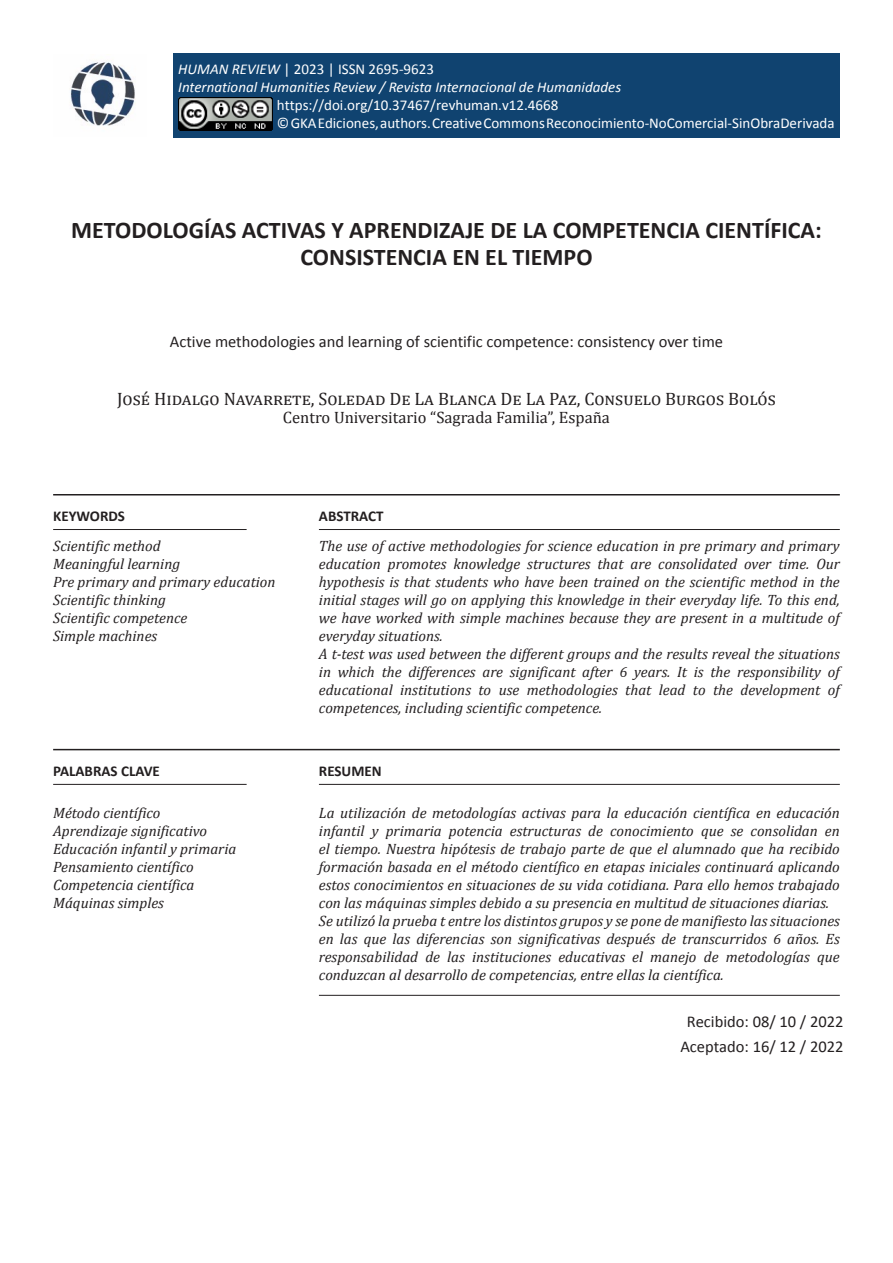
<style>
.page{position:relative;width:893px;height:1263px;background:#fff}
.page>*{position:absolute;margin:0;border:0;box-sizing:border-box;transform-origin:0 0}
.Titulo_Artículo{font:700 24px/27px "Calibri";color:#231f20;text-align:center}
.Autor{font:18px "Cambria";color:#231f20}
.Titulo_Ingles{font:16.5px "Calibri";color:#231f20}
.Cita{font:16.5px "Cambria";color:#231f20}
.DATE-HOME{font:16.5px/24.6px "Calibri";color:#231f20;text-align:center}
.CONTENT-HOME{font:italic 15px/18px "Cambria";color:#231f20;text-align:justify}
.t1{font:15px/18px "Calibri";color:#fff}
.t2{font:italic 15px "Calibri";color:#fff}
.WORDS-HOME{font:700 15px "Calibri";color:#231f20}
.s1{font-style:italic}
</style>
<div class="page">
<hr style="left:53px;top:494px;width:787px;height:1px;background:#231f20">
<hr style="left:53px;top:749px;width:787px;height:1px;background:#231f20">
<hr style="left:53px;top:529px;width:194px;height:1px;background:#231f20">
<hr style="left:53px;top:784px;width:194px;height:1px;background:#231f20">
<hr style="left:319px;top:529px;width:521px;height:1px;background:#231f20">
<hr style="left:319px;top:784px;width:521px;height:1px;background:#231f20">
<hr style="left:319px;top:995px;width:521px;height:1px;background:#231f20">
<img style="left:70px;top:62px;width:66px;height:64px">
<div style="left:173px;top:53px;width:667px;height:85px;background:#104370"></div>
<img style="left:178px;top:98px;width:95px;height:33px">
<p class="t1" style="left:178px;top:60px;width:257px"><span class="s1">HUMAN REVIEW</span> | 2023 | ISSN 2695-9623</p>
<p class="t2" style="left:178px;top:78px;width:444px">International Humanities Review / Revista Internacional de Humanidades</p>
<p class="t1" style="left:277px;top:96px;width:559px">https://doi.org/10.37467/revhuman.v12.4668<br>© GKA Ediciones, authors. Creative Commons Reconocimiento-NoComercial-SinObraDerivada</p>
<p class="Titulo_Artículo" style="left:71px;top:215px;width:752px">METODOLOGÍAS ACTIVAS Y APRENDIZAJE DE LA COMPETENCIA CIENTÍFICA:<br>CONSISTENCIA EN EL TIEMPO</p>
<p class="Titulo_Ingles" style="left:170px;top:331px;width:555px">Active methodologies and learning of scientific competence: consistency over time</p>
<p class="Autor" style="left:117px;top:388px;width:660px">José Hidalgo Navarrete, Soledad De La Blanca De La Paz, Consuelo Burgos Bolós</p>
<p class="Cita" style="left:283px;top:407px;width:329px">Centro Universitario “Sagrada Familia”, España</p>
<p class="WORDS-HOME" style="left:53px;top:505px;width:73px">KEYWORDS</p>
<p class="CONTENT-HOME" style="left:53px;top:536px;width:109px">Scientific method</p>
<p class="CONTENT-HOME" style="left:53px;top:554px;width:129px">Meaningful learning</p>
<p class="CONTENT-HOME" style="left:53px;top:572px;width:224px">Pre primary and primary education</p>
<p class="CONTENT-HOME" style="left:53px;top:590px;width:114px">Scientific thinking</p>
<p class="CONTENT-HOME" style="left:53px;top:608px;width:136px">Scientific competence</p>
<p class="CONTENT-HOME" style="left:53px;top:626px;width:106px">Simple machines</p>
<p class="WORDS-HOME" style="left:53px;top:760px;width:108px">PALABRAS CLAVE</p>
<p class="CONTENT-HOME" style="left:53px;top:804px;width:109px">Método científico</p>
<p class="CONTENT-HOME" style="left:53px;top:822px;width:156px">Aprendizaje significativo</p>
<p class="CONTENT-HOME" style="left:53px;top:840px;width:185px">Educación infantil y primaria</p>
<p class="CONTENT-HOME" style="left:53px;top:858px;width:142px">Pensamiento científico</p>
<p class="CONTENT-HOME" style="left:53px;top:876px;width:143px">Competencia científica</p>
<p class="CONTENT-HOME" style="left:53px;top:894px;width:112px">Máquinas simples</p>
<p class="WORDS-HOME" style="left:319px;top:505px;width:66px">ABSTRACT</p>
<p class="CONTENT-HOME" style="left:319px;top:536px;width:522px">The use of active methodologies for science education in pre primary and primary education promotes knowledge structures that are consolidated over time. Our hypothesis is that students who have been trained on the scientific method in the initial stages will go on applying this knowledge in their everyday life. To this end, we have worked with simple machines because they are present in a multitude of everyday situations.</p>
<p class="CONTENT-HOME" style="left:319px;top:644px;width:522px">A t-test was used between the different groups and the results reveal the situations in which the differences are significant after 6 years. It is the responsibility of educational institutions to use methodologies that lead to the development of competences, including scientific competence.</p>
<p class="WORDS-HOME" style="left:319px;top:760px;width:64px">RESUMEN</p>
<p class="CONTENT-HOME" style="left:319px;top:804px;width:522px">La utilización de metodologías activas para la educación científica en educación infantil y primaria potencia estructuras de conocimiento que se consolidan en el tiempo. Nuestra hipótesis de trabajo parte de que el alumnado que ha recibido formación basada en el método científico en etapas iniciales continuará aplicando estos conocimientos en situaciones de su vida cotidiana. Para ello hemos trabajado con las máquinas simples debido a su presencia en multitud de situaciones diarias.</p>
<p class="CONTENT-HOME" style="left:319px;top:912px;width:522px">Se utilizó la prueba t entre los distintos grupos y se pone de manifiesto las situaciones en las que las diferencias son significativas después de transcurridos 6 años. Es responsabilidad de las instituciones educativas el manejo de metodologías que conduzcan al desarrollo de competencias, entre ellas la científica.</p>
<p class="DATE-HOME" style="left:680px;top:1009px;width:165px">Recibido: 08/ 10 / 2022<br>Aceptado: 16/ 12 / 2022</p>
</div>
